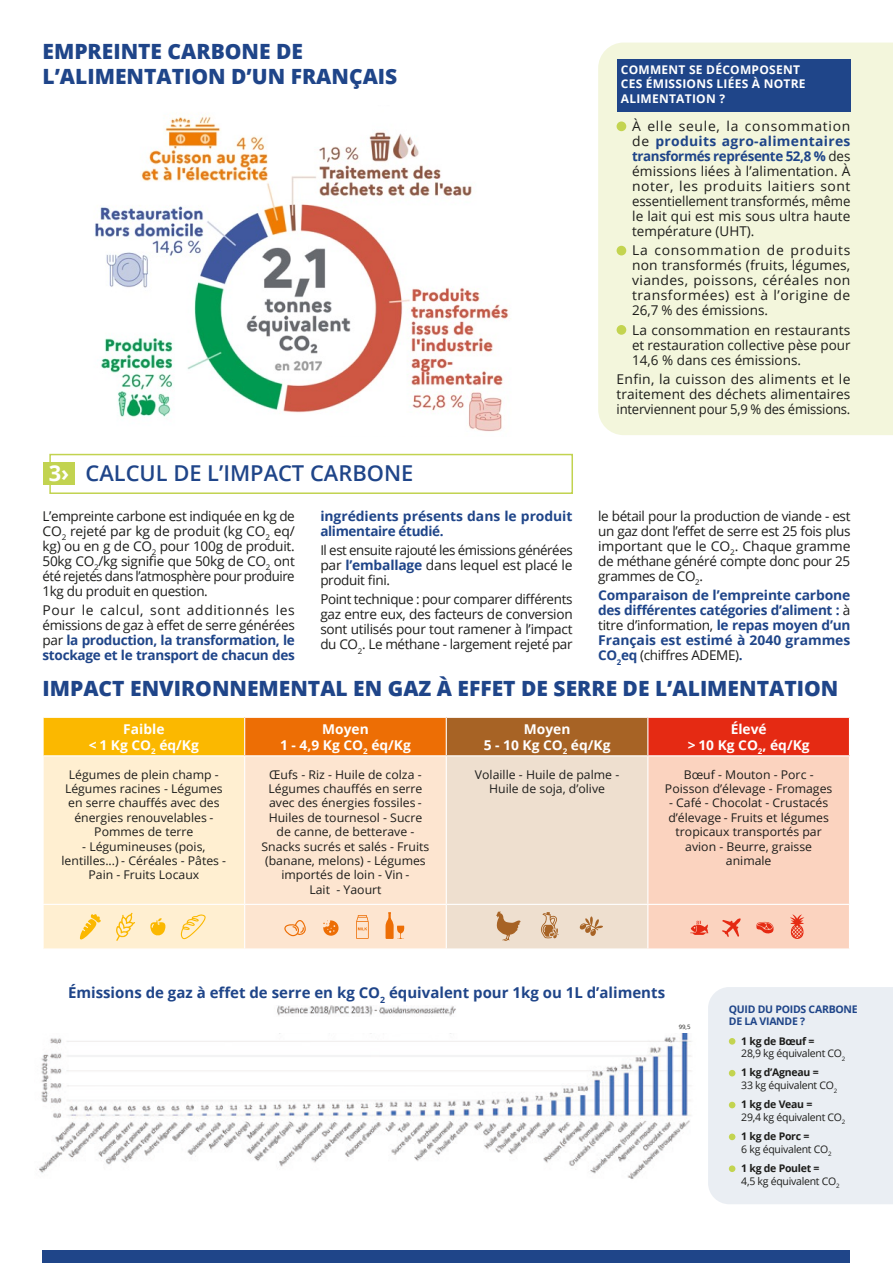
<style>
.page{position:relative;width:893px;height:1263px;background:#fff}
.page>*{position:absolute;margin:0;border:0;box-sizing:border-box;transform-origin:0 0}
.t1{font:600 21.9px "Open Sans";color:#1f4589}
.t2{font:800 21px/25.2px "Open Sans";color:#1f4589}
.t3{font:700 15px "Open Sans";color:#1f4589}
.t4{font:13.5px/15px "Open Sans";letter-spacing:-.015em;color:#1d1d1b;text-align:justify}
.t5{font:700 13.5px/15px "Open Sans";letter-spacing:-.005em;color:#1f4589}
.t6{font:700 13.5px/16.2px "Open Sans";color:#fff;text-align:center}
.t7{font:12px/14.4px "Open Sans";color:#1d1d1b;text-align:center}
.t8{font:700 12px/14.7px "Open Sans";letter-spacing:.02em;color:#fff}
.t9{font:10.5px/12.6px "Open Sans";letter-spacing:-.025em;color:#1d1d1b}
.t10{font:700 10.5px/12.6px "Open Sans";letter-spacing:-.025em;color:#1f4589}
.t11{font:6px "Open Sans";color:#1d1d1b}
.s1{font-weight:700;color:#fff}
.s2{font-weight:700;color:#1f4589}
.s3{font-weight:400;color:#1d1d1b}
.s4{font-weight:700}
</style>
<div class="page">
<div style="left:598px;top:43px;width:295px;height:392px;background:#f3f6dc"></div>
<div style="left:617px;top:60px;width:233px;height:52px;background:#1f4589"></div>
<img style="left:95px;top:116px;width:414px;height:316px">
<div style="left:43px;top:1250px;width:807px;height:13px;background:#1f4589"></div>
<div style="left:49px;top:454px;width:524px;height:40px;border:2px solid #c2d350"></div>
<div style="left:43px;top:462px;width:31px;height:22px;background:#c2d350"></div>
<div style="left:43px;top:717px;width:202px;height:39px;background:#fbb800"></div>
<div style="left:245px;top:717px;width:201px;height:39px;background:#ed6e05"></div>
<div style="left:446px;top:717px;width:202px;height:39px;background:#a76325"></div>
<div style="left:648px;top:717px;width:201px;height:39px;background:#e52a13"></div>
<hr style="left:43px;top:717px;width:202px;height:1px;background:#fff">
<hr style="left:43px;top:718px;width:1px;height:37px;background:#fff">
<hr style="left:245px;top:717px;width:201px;height:1px;background:#fff">
<hr style="left:244px;top:718px;width:1px;height:37px;background:#fff">
<hr style="left:446px;top:717px;width:202px;height:1px;background:#fff">
<hr style="left:446px;top:718px;width:1px;height:37px;background:#fff">
<hr style="left:648px;top:717px;width:202px;height:1px;background:#fff">
<hr style="left:647px;top:718px;width:1px;height:37px;background:#fff">
<hr style="left:43px;top:755px;width:202px;height:1px;background:#fff">
<hr style="left:245px;top:755px;width:201px;height:1px;background:#fff">
<hr style="left:446px;top:755px;width:202px;height:1px;background:#fff">
<hr style="left:648px;top:755px;width:202px;height:1px;background:#fff">
<svg style="left:43px;top:756px;width:806px;height:193px;background:#f8e0c9"></svg>
<img style="left:39px;top:1033px;width:653px;height:146px">
<img style="left:277px;top:1005px;width:179px;height:11px">
<div style="left:617px;top:121px;width:9px;height:10px;background:#c3d450;border-radius:50%"></div>
<div style="left:617px;top:246px;width:9px;height:9px;background:#c3d450;border-radius:50%"></div>
<div style="left:617px;top:325px;width:9px;height:10px;background:#c3d450;border-radius:50%"></div>
<div style="left:708px;top:987px;width:185px;height:217px;background:#eaeef3"></div>
<div style="left:729px;top:1133px;width:6px;height:7px;background:#c3d450;border-radius:50%"></div>
<div style="left:729px;top:1165px;width:6px;height:7px;background:#c3d450;border-radius:50%"></div>
<h2 class="t2" style="left:43px;top:37px;width:356px">EMPREINTE CARBONE DE<br>L’ALIMENTATION D’UN FRANÇAIS</h2>
<h1 class="t1" style="left:49px;top:458px;width:366px"><span class="s1">3›</span> CALCUL DE L’IMPACT CARBONE</h1>
<p class="t4" style="left:43px;top:508px;width:254px">L’empreinte carbone est indiquée en kg de CO<sub>2</sub> rejeté par kg de produit (kg CO<sub>2</sub> eq/ kg) ou en g de CO<sub>2</sub> pour 100g de produit.<br>50kg CO<sub>2</sub>/kg signifie que 50kg de CO<sub>2</sub> ont été rejetés dans l’atmosphère pour produire 1kg du produit en question.</p>
<p class="t4" style="left:43px;top:602px;width:254px">Pour le calcul, sont additionnés les émissions de gaz à effet de serre générées par <span class="s2">la production, la transformation, le stockage et le transport de chacun des</span></p>
<p class="t5" style="left:320px;top:508px;width:254px">ingrédients présents dans le produit alimentaire étudié.</p>
<p class="t4" style="left:320px;top:542px;width:254px">Il est ensuite rajouté les émissions générées par <span class="s2">l’emballage</span> dans lequel est placé le produit fini.</p>
<p class="t4" style="left:320px;top:591px;width:254px">Point technique : pour comparer différents gaz entre eux, des facteurs de conversion sont utilisés pour tout ramener à l’impact du CO<sub>2</sub>. Le méthane - largement rejeté par</p>
<p class="t8" style="left:621px;top:62px;width:186px">COMMENT SE DÉCOMPOSENT<br>CES ÉMISSIONS LIÉES À NOTRE<br>ALIMENTATION ?</p>
<p class="t4" style="left:632px;top:118px;width:220px">À elle seule, la consommation de <span class="s2">produits agro-alimentaires transformés représente 52,8 %</span> des émissions liées à l’alimentation. À noter, les produits laitiers sont essentiellement transformés, même le lait qui est mis sous ultra haute température (UHT).</p>
<p class="t4" style="left:632px;top:243px;width:220px">La consommation de produits non transformés (fruits, légumes, viandes, poissons, céréales non transformées) est à l’origine de 26,7 % des émissions.</p>
<p class="t4" style="left:632px;top:322px;width:220px">La consommation en restaurants et restauration collective pèse pour 14,6 % dans ces émissions.</p>
<p class="t4" style="left:617px;top:371px;width:235px">Enfin, la cuisson des aliments et le traitement des déchets alimentaires interviennent pour 5,9 % des émissions.</p>
<p class="t4" style="left:598px;top:508px;width:254px">le bétail pour la production de viande - est un gaz dont l’effet de serre est 25 fois plus important que le CO<sub>2</sub>. Chaque gramme de méthane généré compte donc pour 25 grammes de CO<sub>2</sub>.</p>
<p class="t5" style="left:598px;top:587px;width:254px;text-align:justify">Comparaison de l’empreinte carbone des différentes catégories d’aliment : <span class="s3">à titre d’information,</span> le repas moyen d’un Français est estimé à 2040 grammes CO<sub>2</sub>eq <span class="s3">(chiffres ADEME)</span>.</p>
<h2 class="t2" style="left:43px;top:675px;width:797px">IMPACT ENVIRONNEMENTAL EN GAZ À EFFET DE SERRE DE L’ALIMENTATION</h2>
<p class="t6" style="left:89px;top:720px;width:112px">Faible<br>&lt; 1 Kg CO<sub>2</sub> éq/Kg</p>
<p class="t6" style="left:280px;top:720px;width:132px">Moyen<br>1 - 4,9 Kg CO<sub>2</sub> éq/Kg</p>
<p class="t6" style="left:484px;top:720px;width:128px">Moyen<br>5 - 10 Kg CO<sub>2</sub> éq/Kg</p>
<p class="t6" style="left:688px;top:720px;width:123px">Élevé<br>&gt; 10 Kg CO<sub>2</sub>, éq/Kg</p>
<p class="t7" style="left:65px;top:767px;width:159px">Légumes de plein champ -<br>Légumes racines - Légumes en serre chauffés avec des énergies renouvelables -<br>Pommes de terre</p>
<p class="t7" style="left:62px;top:839px;width:166px">- Légumineuses (pois, lentilles...) - Céréales - Pâtes -<br>Pain - Fruits Locaux</p>
<p class="t7" style="left:262px;top:767px;width:169px">Œufs - Riz - Huile de colza -<br>Légumes chauffés en serre avec des énergies fossiles -<br>Huiles de tournesol - Sucre de canne, de betterave -<br>Snacks sucrés et salés - Fruits (banane, melons) - Légumes importés de loin - Vin -<br>Lait - Yaourt</p>
<p class="t7" style="left:475px;top:767px;width:146px">Volaille - Huile de palme -<br>Huile de soja, d’olive</p>
<p class="t7" style="left:665px;top:767px;width:169px">Bœuf - Mouton - Porc -<br>Poisson d’élevage - Fromages</p>
<p class="t7" style="left:668px;top:795px;width:162px">- Café - Chocolat - Crustacés d’élevage - Fruits et légumes tropicaux transportés par avion - Beurre, graisse animale</p>
<p class="t3" style="left:68px;top:982px;width:599px">Émissions de gaz à effet de serre en kg CO<sub>2</sub> équivalent pour 1kg ou 1L d’aliments</p>
<p class="t11" style="left:679px;top:1023px;width:13px">99,5</p>
<p class="t10" style="left:729px;top:1002px;width:130px">QUID DU POIDS CARBONE<br>DE LA VIANDE ?</p>
<p class="t9" style="left:741px;top:1034px;width:106px"><span class="s4">1 kg de Bœuf =<br></span>28,9 kg équivalent CO<sub>2</sub></p>
<p class="t9" style="left:741px;top:1066px;width:97px"><span class="s4">1 kg d’Agneau =<br></span>33 kg équivalent CO<sub>2</sub></p>
<p class="t9" style="left:741px;top:1098px;width:106px"><span class="s4">1 kg de Veau =<br></span>29,4 kg équivalent CO<sub>2</sub></p>
<p class="t9" style="left:741px;top:1130px;width:92px"><span class="s4">1 kg de Porc =<br></span>6 kg équivalent CO<sub>2</sub></p>
<p class="t9" style="left:741px;top:1161px;width:100px"><span class="s4">1 kg de Poulet =<br></span>4,5 kg équivalent CO<sub>2</sub></p>
</div>
